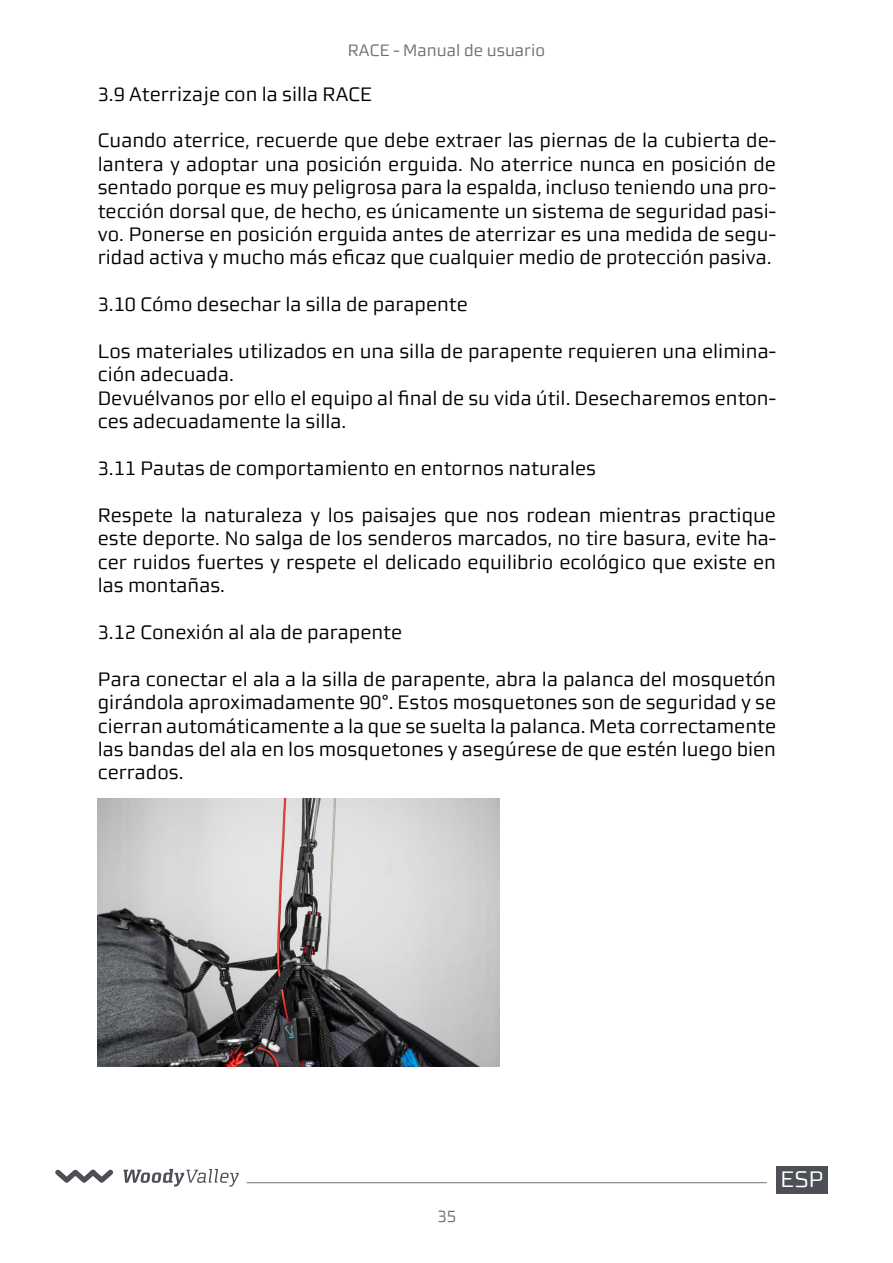
<style>
.page{position:relative;width:893px;height:1263px;background:#fff}
.page>*{position:absolute;margin:0;border:0;box-sizing:border-box;transform-origin:0 0}
.t1{font:22.5px "Morgan Sans Lining";color:#fff}
.t2{font:19.5px/23.4px "Morgan Sans Lining";color:#000;text-align:justify}
.t3{font:16.5px "Morgan Sans Lining";color:#706f6f}
</style>
<div class="page">
<hr style="left:247px;top:1182px;width:520px;height:1px;background:#706f6f">
<svg style="left:123px;top:1169px;width:116px;height:17px"></svg>
<svg style="left:55px;top:1169px;width:58px;height:14px"></svg>
<div style="left:776px;top:1166px;width:51px;height:28px;background:#4d4f57"></div>
<img style="left:98px;top:798px;width:402px;height:268px">
<p class="t3" style="left:348px;top:41px;width:199px">RACE - Manual de usuario</p>
<p class="t2" style="left:98px;top:82px;width:276px">3.9 Aterrizaje con la silla RACE</p>
<p class="t2" style="left:98px;top:129px;width:680px">Cuando aterrice, recuerde que debe extraer las piernas de la cubierta de&shy;lantera y adoptar una posición erguida. No aterrice nunca en posición de sentado porque es muy peligrosa para la espalda, incluso teniendo una pro&shy;tección dorsal que, de hecho, es únicamente un sistema de seguridad pasi&shy;vo. Ponerse en posición erguida antes de aterrizar es una medida de segu&shy;ridad activa y mucho más eficaz que cualquier medio de protección pasiva.</p>
<p class="t2" style="left:98px;top:293px;width:371px">3.10 Cómo desechar la silla de parapente</p>
<p class="t2" style="left:98px;top:339px;width:680px;text-align:left">Los materiales utilizados en una silla de parapente requieren una elimina&shy;ción adecuada.<br>Devuélvanos por ello el equipo al final de su vida útil. Desecharemos enton&shy;ces adecuadamente la silla.</p>
<p class="t2" style="left:98px;top:456px;width:500px">3.11 Pautas de comportamiento en entornos naturales</p>
<p class="t2" style="left:98px;top:503px;width:680px">Respete la naturaleza y los paisajes que nos rodean mientras practique este deporte. No salga de los senderos marcados, no tire basura, evite ha&shy;cer ruidos fuertes y respete el delicado equilibrio ecológico que existe en las montañas.</p>
<p class="t2" style="left:98px;top:620px;width:306px">3.12 Conexión al ala de parapente</p>
<p class="t2" style="left:98px;top:667px;width:680px">Para conectar el ala a la silla de parapente, abra la palanca del mosquetón girándola aproximadamente 90°. Estos mosquetones son de seguridad y se cierran automáticamente a la que se suelta la palanca. Meta correctamente las bandas del ala en los mosquetones y asegúrese de que estén luego bien cerrados.</p>
<p class="t3" style="left:437px;top:1207px;width:20px">35</p>
<p class="t1" style="left:780px;top:1166px;width:45px">ESP</p>
</div>
